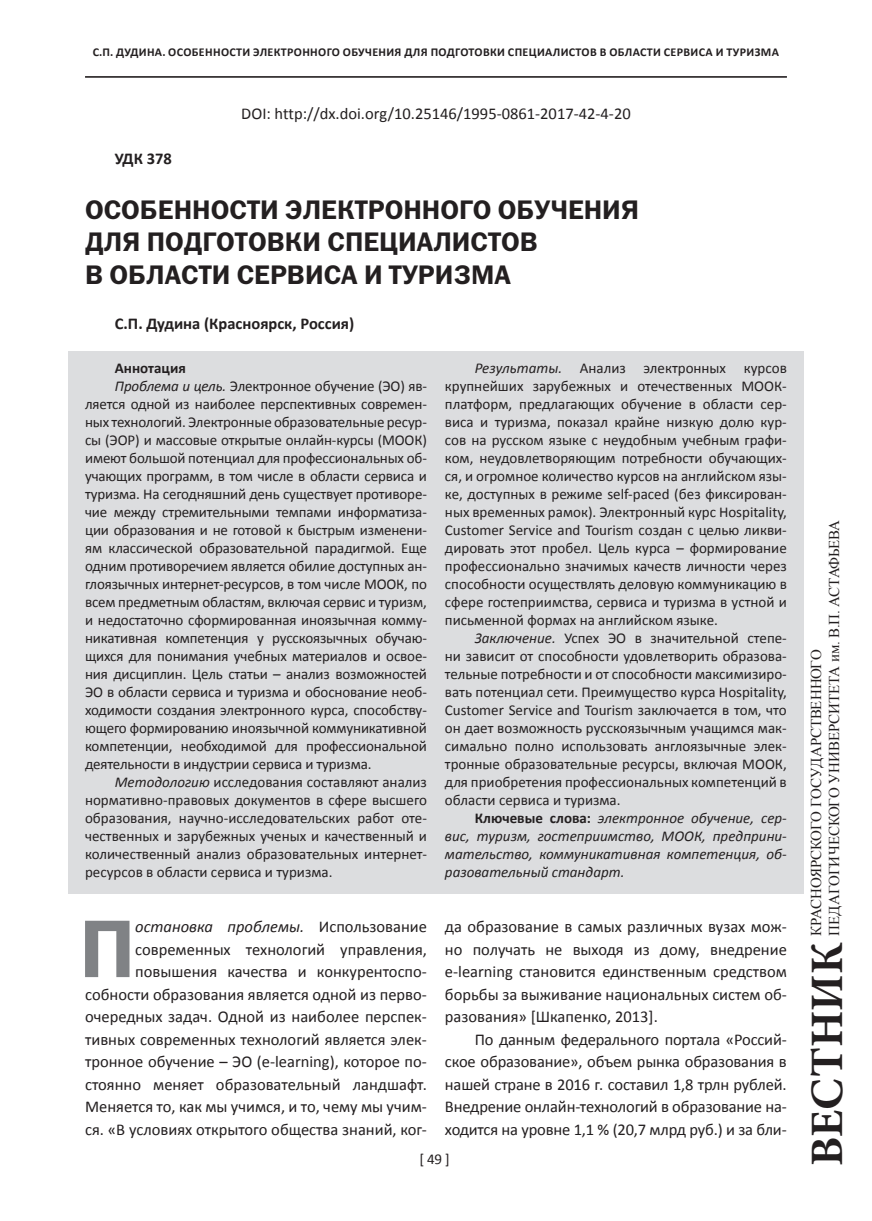
<style>
.page{position:relative;width:872px;height:1221px;background:#fff}
.page>*{position:absolute;margin:0;border:0;box-sizing:border-box;transform-origin:0 0}
.t1{font:82.05px "ez Franklin Goth Demi";color:#808285}
.t2{font:700 46.5px "Minion Pro";color:#231f20}
.t3{font:27px/32.4px "ez Franklin Goth Demi";color:#231f20}
.t4{font:16.5px/22.5px "Calibri";color:#231f20;text-align:justify}
.t5{font:700 16.5px "Calibri";color:#231f20}
.t6{font:15px/18px "Calibri";letter-spacing:-.01em;color:#231f20;text-align:justify}
.t7{font:italic 15px/18px "Calibri";color:#231f20;text-align:justify}
.t8{font:15px/18px "Times New Roman";letter-spacing:-.01em;color:#231f20}
.t9{font:700 15px "Calibri";color:#231f20}
.t10{font:700 12px "Calibri";letter-spacing:.03em;color:#231f20}
.s1{font-style:italic}
.s2{font-weight:700;font-style:normal}
</style>
<div class="page">
<div style="left:68px;top:351px;width:736px;height:542px;background:#dcdddf"></div>
<hr style="left:85px;top:76px;width:702px;height:1px;background:#231f20">
<hr style="left:85px;top:77px;width:702px;height:1px;background:#231f20">
<p class="t10" style="left:93px;top:45px;width:687px">С.П. Дудина. ОСОБЕННОСТИ ЭЛЕКТРОННОГО ОБУЧЕНИЯ ДЛЯ ПОДГОТОВКИ СПЕЦИАЛИСТОВ В ОБЛАСТИ СЕРВИСА И ТУРИЗМА</p>
<p class="t4" style="left:241px;top:102px;width:391px">DOI: http://dx.doi.org/10.25146/1995-0861-2017-42-4-20</p>
<p class="t5" style="left:115px;top:148px;width:59px">УДК 378</p>
<h3 class="t3" style="left:85px;top:193px;width:555px">ОСОБЕННОСТИ ЭЛЕКТРОННОГО ОБУЧЕНИЯ<br>ДЛЯ ПОДГОТОВКИ СПЕЦИАЛИСТОВ<br>В ОБЛАСТИ СЕРВИСА И ТУРИЗМА</h3>
<p class="t5" style="left:115px;top:312px;width:241px">С.П. Дудина (Красноярск, Россия)</p>
<p class="t9" style="left:115px;top:358px;width:72px">Аннотация</p>
<p class="t6" style="left:115px;top:377px;width:314px"><span class="s1">Проблема и цель.</span> Электронное обучение (ЭО) яв-</p>
<p class="t6" style="left:85px;top:395px;width:343px">ляется одной из наиболее перспективных современ-</p>
<p class="t6" style="left:85px;top:413px;width:343px">ных технологий. Электронные образовательные ресур-</p>
<p class="t6" style="left:85px;top:431px;width:343px">сы (ЭОР) и массовые открытые онлайн-курсы (МООК)</p>
<p class="t6" style="left:85px;top:449px;width:343px">имеют большой потенциал для профессиональных об-</p>
<p class="t6" style="left:85px;top:467px;width:343px">учающих программ, в том числе в области сервиса и</p>
<p class="t6" style="left:85px;top:485px;width:343px">туризма. На сегодняшний день существует противоре-</p>
<p class="t6" style="left:85px;top:503px;width:343px">чие между стремительными темпами информатиза-</p>
<p class="t6" style="left:85px;top:521px;width:343px">ции образования и не готовой к быстрым изменени-</p>
<p class="t6" style="left:85px;top:539px;width:343px">ям классической образовательной парадигмой. Еще</p>
<p class="t6" style="left:85px;top:557px;width:343px">одним противоречием является обилие доступных ан-</p>
<p class="t6" style="left:85px;top:575px;width:343px">глоязычных интернет-ресурсов, в том числе МООК, по</p>
<p class="t6" style="left:85px;top:593px;width:343px">всем предметным областям, включая сервис и туризм,</p>
<p class="t6" style="left:85px;top:611px;width:343px">и недостаточно сформированная иноязычная комму-</p>
<p class="t6" style="left:85px;top:629px;width:343px">никативная компетенция у русскоязычных обучаю-</p>
<p class="t6" style="left:85px;top:647px;width:343px">щихся для понимания учебных материалов и освое-</p>
<p class="t6" style="left:85px;top:665px;width:343px">ния дисциплин. Цель статьи – анализ возможностей</p>
<p class="t6" style="left:85px;top:683px;width:343px">ЭО в области сервиса и туризма и обоснование необ-</p>
<p class="t6" style="left:85px;top:701px;width:343px">ходимости создания электронного курса, способству-</p>
<p class="t6" style="left:85px;top:719px;width:343px">ющего формированию иноязычной коммуникативной</p>
<p class="t6" style="left:85px;top:737px;width:343px">компетенции, необходимой для профессиональной</p>
<p class="t6" style="left:85px;top:755px;width:288px">деятельности в индустрии сервиса и туризма.</p>
<p class="t6" style="left:115px;top:773px;width:314px"><span class="s1">Методологию</span> исследования составляют анализ</p>
<p class="t6" style="left:85px;top:791px;width:343px">нормативно-правовых документов в сфере высшего</p>
<p class="t6" style="left:85px;top:809px;width:343px">образования, научно-исследовательских работ оте-</p>
<p class="t6" style="left:85px;top:827px;width:343px">чественных и зарубежных ученых и качественный и</p>
<p class="t6" style="left:85px;top:845px;width:343px">количественный анализ образовательных интернет-</p>
<p class="t6" style="left:85px;top:863px;width:249px">ресурсов в области сервиса и туризма.</p>
<p class="t6" style="left:445px;top:359px;width:343px;text-indent:30px"><span class="s1">Результаты.</span> Анализ электронных курсов крупнейших зарубежных и отечественных МООК&shy;платформ, предлагающих обучение в области сер&shy;виса и туризма, показал крайне низкую долю кур&shy;сов на русском языке с неудобным учебным графи&shy;ком, неудовлетворяющим потребности обучающих&shy;ся, и огромное количество курсов на английском язы&shy;ке, доступных в режиме self-paced (без фиксирован&shy;ных временных рамок). Электронный курс Hospitality, Customer Service and Tourism создан с целью ликви&shy;дировать этот пробел. Цель курса – формирование профессионально значимых качеств личности через способности осуществлять деловую коммуникацию в сфере гостеприимства, сервиса и туризма в устной и письменной формах на английском языке.</p>
<p class="t6" style="left:445px;top:629px;width:343px;text-indent:30px"><span class="s1">Заключение.</span> Успех ЭО в значительной степе&shy;ни зависит от способности удовлетворить образова&shy;тельные потребности и от способности максимизиро&shy;вать потенциал сети. Преимущество курса Hospitality, Customer Service and Tourism заключается в том, что он дает возможность русскоязычным учащимся мак&shy;симально полно использовать англоязычные элек&shy;тронные образовательные ресурсы, включая МООК, для приобретения профессиональных компетенций в области сервиса и туризма.</p>
<p class="t7" style="left:445px;top:808px;width:343px;text-indent:30px"><span class="s2">Ключевые слова:</span> электронное обучение, сер&shy;вис, туризм, гостеприимство, МООК, предприни&shy;мательство, коммуникативная компетенция, об&shy;разовательный стандарт.</p>
<p class="t4" style="left:85px;top:915px;width:343px;text-align:right"><span class="s1">остановка проблемы.</span> Использование современных технологий управления, повышения качества и конкурентоспо&shy;собности образования является одной из перво&shy;очередных задач. Одной из наиболее перспек&shy;тивных современных технологий является элек&shy;тронное обучение – ЭО (e-learning), которое по&shy;стоянно меняет образовательный ландшафт.<br>Меняется то, как мы учимся, и то, чему мы учим&shy;ся. «В условиях открытого общества знаний, ког-</p>
<p class="t4" style="left:445px;top:915px;width:343px">да образование в самых различных вузах мож&shy;но получать не выходя из дому, внедрение e-learning становится единственным средством борьбы за выживание национальных систем об&shy;разования» [Шкапенко, 2013].</p>
<h1 class="t1" style="left:79px;top:902px;width:57px">П</h1>
<p class="t4" style="left:445px;top:1027px;width:343px;text-indent:30px">По данным федерального портала «Россий&shy;ское образование», объем рынка образования в нашей стране в 2016 г. составил 1,8 трлн рублей.<br>Внедрение онлайн-технологий в образование на&shy;ходится на уровне 1,1 % (20,7 млрд руб.) и за бли-</p>
<p class="t6" style="left:419px;top:1149px;width:32px">[ 49 ]</p>
<p class="t8" style="left:807px;top:936px;width:417px;rotate:-90deg">Красноярского государственного педагогического университета им. В.П. Астафьева</p>
<h2 class="t2" style="left:799px;top:1166px;width:226px;rotate:-90deg">ВЕСТНИК</h2>
</div>
